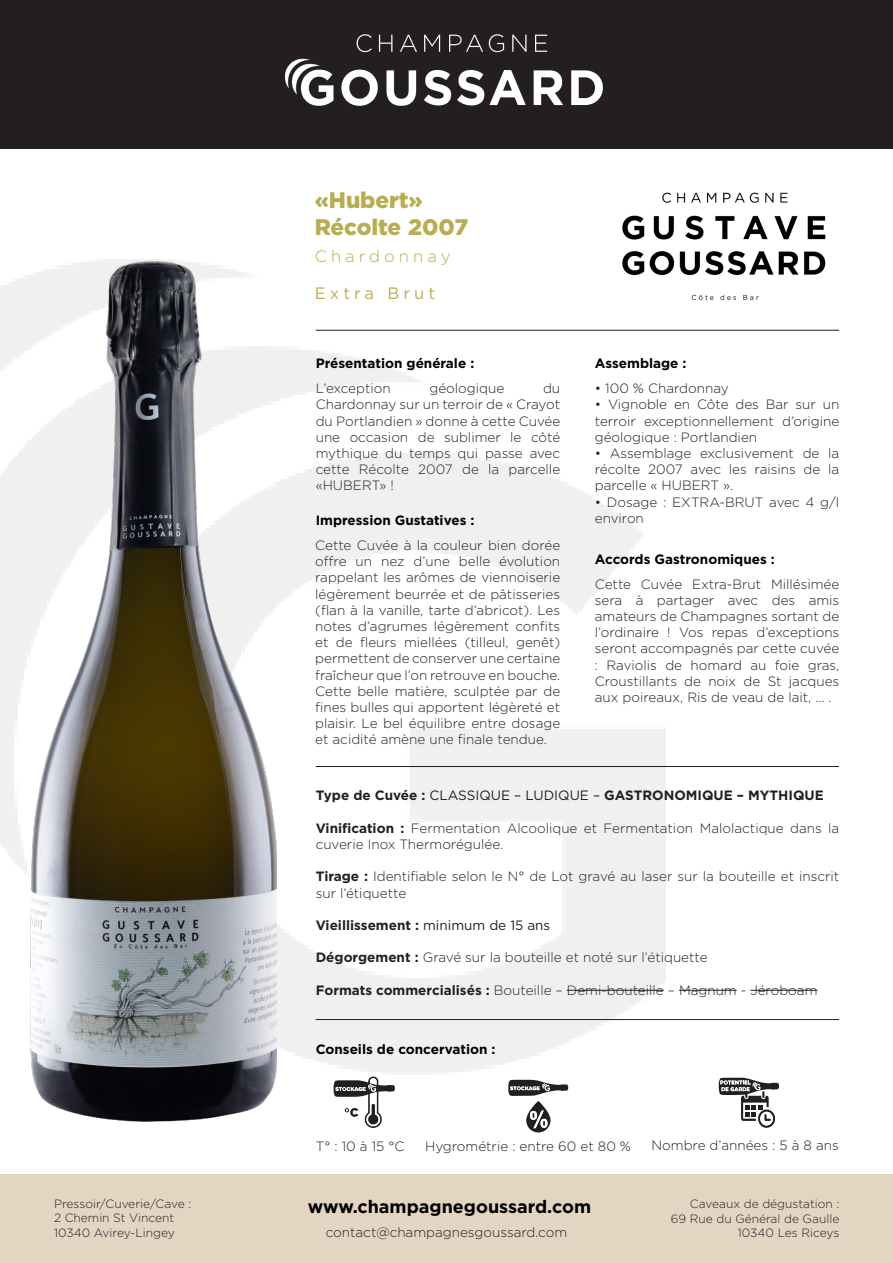
<style>
.page{position:relative;width:893px;height:1263px;background:#fff}
.page>*{position:absolute;margin:0;border:0;box-sizing:border-box;transform-origin:0 0}
.t1{font:900 22.5px "Gotham";color:#b8ad50}
.t2{font:700 18px "Gotham";color:#000001}
.t3{font:300 16.5px "Gotham";letter-spacing:.25em;color:#b8ad50}
.t4{font:16.5px "Gotham";letter-spacing:.25em;color:#b8ad50}
.t5{font:300 13.5px/16.2px "Gotham";color:#231f20;text-align:justify}
.t6{font:700 13.5px "Gotham";color:#000001}
.t7{font:700 13.5px "Gotham";color:#231f20}
.t8{font:300 12px "Gotham";color:#231f20}
.s1{font-weight:400}
.s2{font-weight:700}
</style>
<div class="page">
<div style="left:0;top:0;width:893px;height:149px;background:#231f20"></div>
<hr style="left:567px;top:990px;width:97px;height:1px;background:#231f20">
<hr style="left:679px;top:990px;width:58px;height:1px;background:#231f20">
<hr style="left:750px;top:990px;width:67px;height:1px;background:#231f20">
<div style="left:0;top:1174px;width:893px;height:89px;background:#e4d5c3"></div>
<hr style="left:316px;top:766px;width:523px;height:1px;background:#231f20">
<hr style="left:316px;top:1019px;width:523px;height:1px;background:#231f20">
<hr style="left:316px;top:330px;width:523px;height:1px;background:#231f20">
<svg style="left:333px;top:1076px;width:62px;height:52px"></svg>
<svg style="left:718px;top:1077px;width:61px;height:51px"></svg>
<svg style="left:508px;top:1080px;width:60px;height:53px"></svg>
<img style="left:622px;top:192px;width:204px;height:109px">
<img style="left:286px;top:34px;width:317px;height:72px">
<img style="left:31px;top:260px;width:245px;height:862px">
<p class="t8" style="left:54px;top:1196px;width:139px">Pressoir/Cuverie/Cave :</p>
<p class="t8" style="left:54px;top:1210px;width:122px">2 Chemin St Vincent</p>
<p class="t8" style="left:54px;top:1225px;width:122px">10340 Avirey-Lingey</p>
<p class="t1" style="left:315px;top:184px;width:110px">«Hubert»</p>
<p class="t1" style="left:315px;top:211px;width:155px">Récolte 2007</p>
<p class="t3" style="left:315px;top:246px;width:137px">Chardonnay</p>
<p class="t4" style="left:315px;top:283px;width:122px">Extra Brut</p>
<p class="t6" style="left:316px;top:355px;width:160px">Présentation générale :</p>
<p class="t5" style="left:316px;top:380px;width:76px">L’exception</p>
<p class="t5" style="left:429px;top:380px;width:76px">géologique</p>
<p class="t5" style="left:316px;top:380px;width:246px;text-indent:227px">du Chardonnay sur un terroir de « Crayot du Portlandien » donne à cette Cuvée une occasion de sublimer le côté mythique du temps qui passe avec cette Récolte 2007 de la parcelle «HUBERT» !</p>
<p class="t6" style="left:595px;top:355px;width:93px">Assemblage :</p>
<p class="t5" style="left:595px;top:380px;width:135px">• 100 % Chardonnay</p>
<p class="t5" style="left:595px;top:396px;width:246px">• Vignoble en Côte des Bar sur un terroir exceptionnellement d’origine géologique : Portlandien</p>
<p class="t5" style="left:595px;top:445px;width:246px">• Assemblage exclusivement de la récolte 2007 avec les raisins de la parcelle « HUBERT ».</p>
<p class="t5" style="left:595px;top:493px;width:246px">• Dosage : EXTRA-BRUT avec 4 g/l</p>
<p class="t6" style="left:316px;top:512px;width:160px">Impression Gustatives :</p>
<p class="t5" style="left:595px;top:510px;width:51px">environ</p>
<p class="t5" style="left:315px;top:537px;width:247px">Cette Cuvée à la couleur bien dorée offre un nez d’une belle évolution rappelant les arômes de viennoiserie légèrement beurrée et de pâtisseries (flan à la vanille, tarte d’abricot). Les notes d’agrumes légèrement confits et de fleurs miellées (tilleul, genêt) permettent de conserver une certaine fraîcheur que l’on retrouve en bouche.<br>Cette belle matière, sculptée par de fines bulles qui apportent légèreté et plaisir. Le bel équilibre entre dosage et acidité amène une finale tendue.</p>
<p class="t6" style="left:595px;top:550px;width:182px">Accords Gastronomiques :</p>
<p class="t5" style="left:595px;top:575px;width:246px">Cette Cuvée Extra-Brut Millésimée sera à partager avec des amis amateurs de Champagnes sortant de l’ordinaire ! Vos repas d’exceptions seront accompagnés par cette cuvée : Raviolis de homard au foie gras, Croustillants de noix de St jacques aux poireaux, Ris de veau de lait, … .</p>
<p class="t7" style="left:316px;top:787px;width:509px">Type de Cuvée : <span class="s1">CLASSIQUE – LUDIQUE –</span> GASTRONOMIQUE – MYTHIQUE</p>
<p class="t5" style="left:316px;top:819px;width:525px"><span class="s2">Vinification :</span> Fermentation Alcoolique et Fermentation Malolactique dans la cuverie Inox Thermorégulée.</p>
<p class="t5" style="left:316px;top:868px;width:525px"><span class="s2">Tirage :</span> Identifiable selon le N° de Lot gravé au laser sur la bouteille et inscrit sur l’étiquette</p>
<p class="t7" style="left:316px;top:916px;width:236px">Vieillissement : <span class="s1">minimum de 15 ans</span></p>
<p class="t5" style="left:316px;top:949px;width:393px"><span class="s2">Dégorgement :</span> Gravé sur la bouteille et noté sur l’étiquette</p>
<p class="t5" style="left:316px;top:981px;width:503px"><span class="s2">Formats commercialisés :</span> Bouteille – Demi-bouteille – Magnum - Jéroboam</p>
<p class="t6" style="left:316px;top:1040px;width:181px">Conseils de concervation :</p>
<p class="t5" style="left:316px;top:1137px;width:90px">T° : 10 à 15 °C</p>
<p class="t5" style="left:425px;top:1137px;width:207px">Hygrométrie : entre 60 et 80 %</p>
<p class="t5" style="left:652px;top:1136px;width:189px">Nombre d’années : 5 à 8 ans</p>
<p class="t2" style="left:308px;top:1194px;width:285px">www.champagnegoussard.com</p>
<p class="t5" style="left:326px;top:1224px;width:243px">contact@champagnesgoussard.com</p>
<p class="t8" style="left:690px;top:1196px;width:151px">Caveaux de dégustation :</p>
<p class="t8" style="left:671px;top:1211px;width:170px">69 Rue du Général de Gaulle</p>
<p class="t8" style="left:738px;top:1225px;width:103px">10340 Les Riceys</p>
</div>
